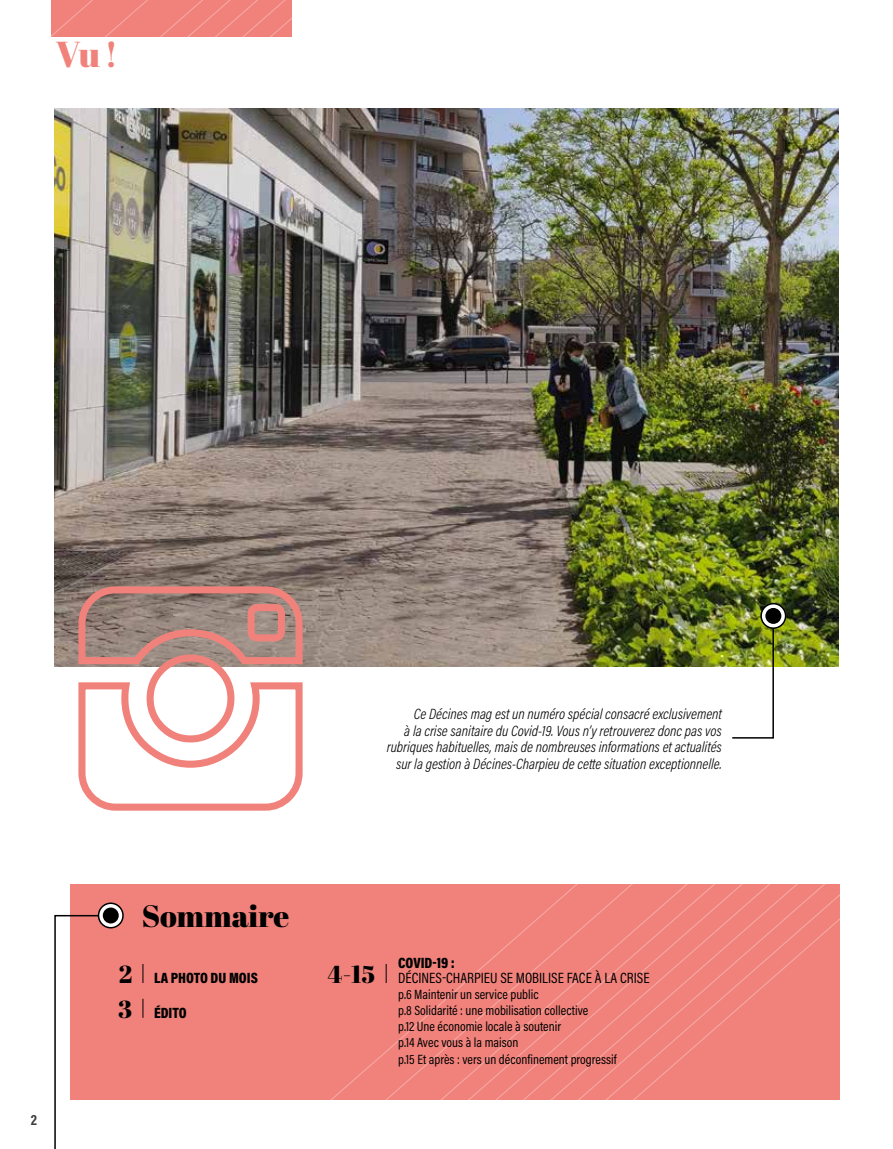
<style>
.page{position:relative;width:893px;height:1149px;background:#fff}
.page>*{position:absolute;margin:0;border:0;box-sizing:border-box;transform-origin:0 0}
.t1{font:36px "Abril Fatface";color:#f0827b}
.t2{font:30.75px "Abril Fatface";color:#000}
.t3{font:24.6px "Abril Fatface";color:#000}
.t4{font:italic 300 15px/16.5px "Acumin Pro Cond";color:#000;text-align:right}
.t5{font:15px "Acumin Pro Cond";color:#000}
.t6{font:900 15px "Acumin Pro Cond";color:#000}
.t7{font:700 15px "Acumin Pro Cond";color:#3c3c3b}
.t8{font:13.5px/16.2px "Acumin Pro Cond";color:#000}
.s1{font-family:"Abril Fatface";font-weight:400;font-size:24.6px}
</style>
<div class="page">
<img style="left:54px;top:108px;width:785px;height:558px">
<div style="left:51px;top:0;width:240px;height:36px;background:#f0827b"></div>
<div style="left:70px;top:884px;width:770px;height:215px;background:#f0827b"></div>
<svg style="left:361px;top:884px;width:432px;height:216px"></svg>
<img style="left:731px;top:615px;width:44px;height:124px">
<svg style="left:761px;top:603px;width:25px;height:25px"></svg>
<div style="left:760px;top:602px;width:26px;height:26px;border:2px solid #000;border-radius:50%"></div>
<div style="left:765px;top:607px;width:16px;height:16px;background:#000;border-radius:50%"></div>
<svg style="left:54px;top:914px;width:57px;height:234px"></svg>
<svg style="left:99px;top:903px;width:24px;height:24px"></svg>
<div style="left:98px;top:902px;width:26px;height:26px;border:2px solid #000;border-radius:50%"></div>
<div style="left:103px;top:907px;width:16px;height:16px;background:#000;border-radius:50%"></div>
<svg style="left:143px;top:964px;width:1px;height:18px"></svg>
<svg style="left:143px;top:998px;width:1px;height:19px"></svg>
<svg style="left:386px;top:963px;width:1px;height:19px"></svg>
<svg style="left:75px;top:582px;width:231px;height:229px"></svg>
<h1 class="t1" style="left:56px;top:29px;width:64px">Vu!</h1>
<p class="t7" style="left:31px;top:1109px;width:8px">2</p>
<p class="t4" style="left:387px;top:705px;width:337px">Ce Décines mag est un numéro spécial consacré exclusivement<br>à la crise sanitaire du Covid-19. Vous n’y retrouverez donc pas vos rubriques habituelles, mais de nombreuses informations et actualités sur la gestion à Décines-Charpieu de cette situation exceptionnelle.</p>
<h2 class="t2" style="left:142px;top:893px;width:149px">Sommaire</h2>
<p class="t6" style="left:119px;top:967px;width:140px"><span class="s1">2</span> LA PHOTO DU MOIS</p>
<p class="t6" style="left:118px;top:1002px;width:70px"><span class="s1">3</span> ÉDITO</p>
<h3 class="t3" style="left:328px;top:956px;width:49px">4-15</h3>
<p class="t6" style="left:398px;top:952px;width:58px">COVID-19 :</p>
<p class="t5" style="left:398px;top:967px;width:253px">DÉCINES-CHARPIEU SE MOBILISE FACE À LA CRISE</p>
<p class="t8" style="left:398px;top:985px;width:220px">p.6 Maintenir un service public<br>p.8 Solidarité : une mobilisation collective<br>p.12 Une économie locale à soutenir<br>p.14 Avec vous à la maison<br>p.15 Et après : vers un déconfinement progressif</p>
</div>
